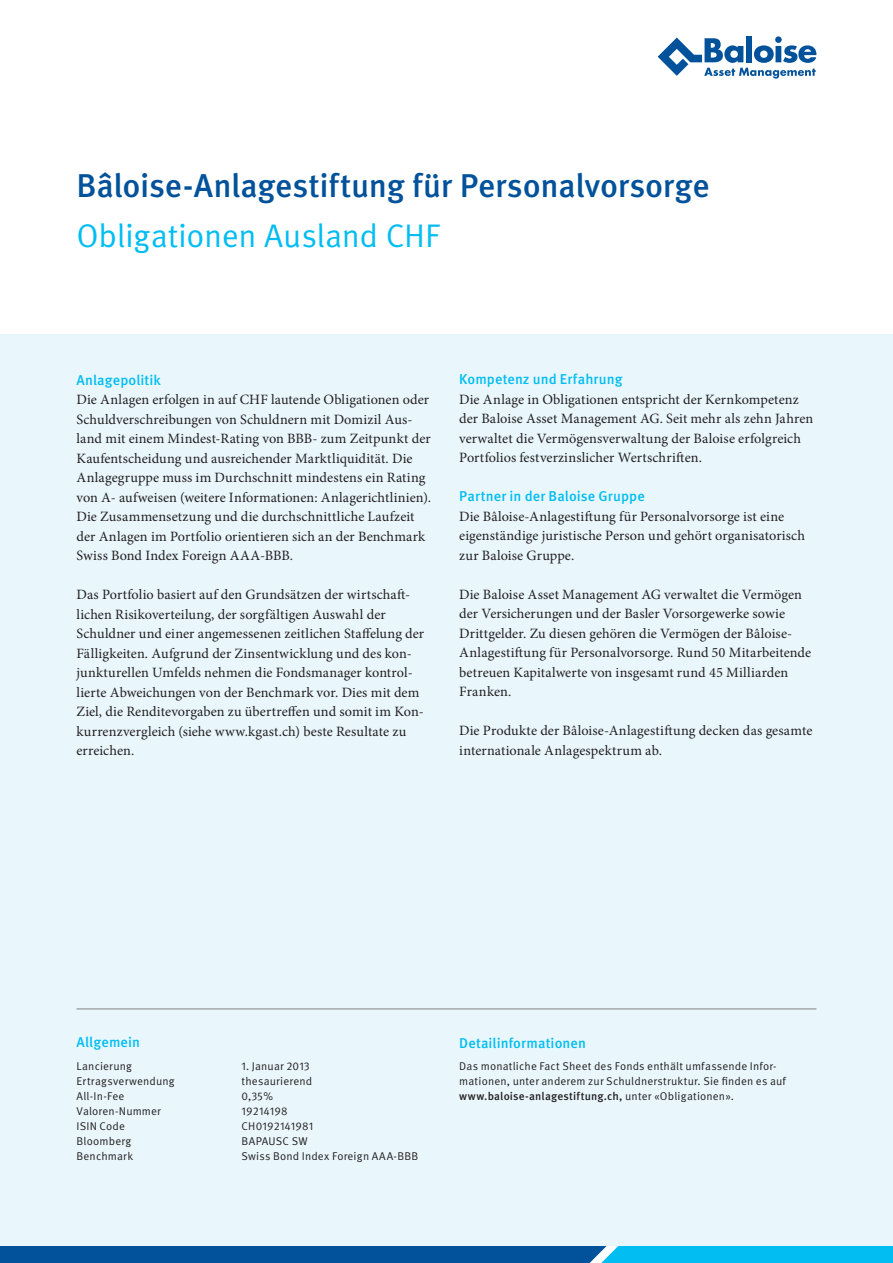
<style>
.page{position:relative;width:893px;height:1263px;background:#fff}
.page>*{position:absolute;margin:0;border:0;box-sizing:border-box;transform-origin:0 0}
.t1{font:500 33px "Meta OT";letter-spacing:-.005em;color:#01529a}
.t2{font:32.7px "Meta OT";letter-spacing:-.01em;color:#01bdf2}
.t3{font:14.25px/19.5px "Minion Pro";letter-spacing:.005em;color:#231f20}
.t4{font:500 14.25px "Meta OT";letter-spacing:.005em;color:#01bdf2}
.t5{font:11.25px/15px "Meta OT";letter-spacing:.015em;color:#231f20}
.s1{font-weight:500}
</style>
<div class="page">
<div style="left:0;top:334px;width:893px;height:929px;background:#e9f7fd"></div>
<svg style="left:0;top:1246px;width:893px;height:17px;background:#0476b7"></svg>
<svg style="left:658px;top:36px;width:158px;height:43px"></svg>
<hr style="left:77px;top:1009px;width:739px;height:1px;background:#808285">
<h1 class="t1" style="left:77px;top:167px;width:635px">Bâloise-Anlagestiftung für Personalvorsorge</h1>
<h2 class="t2" style="left:77px;top:216px;width:364px">Obligationen Ausland CHF</h2>
<p class="t4" style="left:77px;top:371px;width:86px">Anlagepolitik</p>
<p class="t3" style="left:77px;top:390px;width:356px">Die Anlagen erfolgen in auf CHF lautende Obligationen oder Schuldverschreibungen von Schuldnern mit Domizil Aus&shy;land mit einem Mindest-Rating von BBB- zum Zeitpunkt der Kaufentscheidung und ausreichender Marktliquidität. Die Anlagegruppe muss im Durchschnitt mindestens ein Rating von A- aufweisen (weitere Informationen: Anlagerichtlinien).<br>Die Zusammensetzung und die durchschnittliche Laufzeit der Anlagen im Portfolio orientieren sich an der Benchmark Swiss Bond Index Foreign AAA-BBB.</p>
<p class="t3" style="left:77px;top:585px;width:349px">Das Portfolio basiert auf den Grundsätzen der wirtschaft&shy;lichen Risikoverteilung, der sorgfältigen Auswahl der Schuldner und einer angemessenen zeitlichen Staffelung der Fälligkeiten. Aufgrund der Zinsentwicklung und des kon&shy;junkturellen Umfelds nehmen die Fondsmanager kontrol&shy;lierte Abweichungen von der Benchmark vor. Dies mit dem Ziel, die Renditevorgaben zu übertreffen und somit im Kon&shy;kurrenzvergleich (siehe www.kgast.ch) beste Resultate zu erreichen.</p>
<p class="t4" style="left:459px;top:371px;width:165px">Kompetenz und Erfahrung</p>
<p class="t3" style="left:459px;top:390px;width:356px">Die Anlage in Obligationen entspricht der Kernkompetenz der Baloise Asset Management AG. Seit mehr als zehn Jahren verwaltet die Vermögensverwaltung der Baloise erfolgreich Portfolios festverzinslicher Wertschriften.</p>
<p class="t4" style="left:459px;top:488px;width:187px">Partner in der Baloise Gruppe</p>
<p class="t3" style="left:459px;top:507px;width:347px">Die Bâloise-Anlagestiftung für Personalvorsorge ist eine eigenständige juristische Person und gehört organisatorisch zur Baloise Gruppe.</p>
<p class="t3" style="left:459px;top:585px;width:353px">Die Baloise Asset Management AG verwaltet die Vermögen der Versicherungen und der Basler Vorsorgewerke sowie Drittgelder. Zu diesen gehören die Vermögen der Bâloise-Anlagestiftung für Personalvorsorge. Rund 50 Mitarbeitende betreuen Kapitalwerte von insgesamt rund 45 Milliarden Franken.</p>
<p class="t3" style="left:459px;top:721px;width:355px">Die Produkte der Bâloise-Anlagestiftung decken das gesamte internationale Anlagespektrum ab.</p>
<p class="t4" style="left:77px;top:1034px;width:65px">Allgemein</p>
<p class="t5" style="left:77px;top:1059px;width:57px">Lancierung</p>
<p class="t5" style="left:242px;top:1059px;width:70px">1. Januar 2013</p>
<p class="t5" style="left:77px;top:1074px;width:100px">Ertragsverwendung</p>
<p class="t5" style="left:242px;top:1074px;width:72px">thesaurierend</p>
<p class="t5" style="left:77px;top:1089px;width:49px">All-In-Fee</p>
<p class="t5" style="left:242px;top:1089px;width:33px">0,35%</p>
<p class="t5" style="left:77px;top:1104px;width:86px">Valoren-Nummer</p>
<p class="t5" style="left:242px;top:1104px;width:48px">19214198</p>
<p class="t5" style="left:77px;top:1119px;width:50px">ISIN Code</p>
<p class="t5" style="left:242px;top:1119px;width:73px">CH0192141981</p>
<p class="t5" style="left:77px;top:1134px;width:56px">Bloomberg</p>
<p class="t5" style="left:242px;top:1134px;width:68px">BAPAUSC SW</p>
<p class="t5" style="left:77px;top:1149px;width:58px">Benchmark</p>
<p class="t5" style="left:242px;top:1149px;width:178px">Swiss Bond Index Foreign AAA-BBB</p>
<p class="t4" style="left:459px;top:1034px;width:128px">Detailinformationen</p>
<p class="t5" style="left:459px;top:1059px;width:328px">Das monatliche Fact Sheet des Fonds enthält umfassende Infor&shy;mationen, unter anderem zur Schuldnerstruktur. Sie finden es auf <span class="s1">www.baloise-anlagestiftung.ch,</span> unter «Obligationen».</p>
</div>
